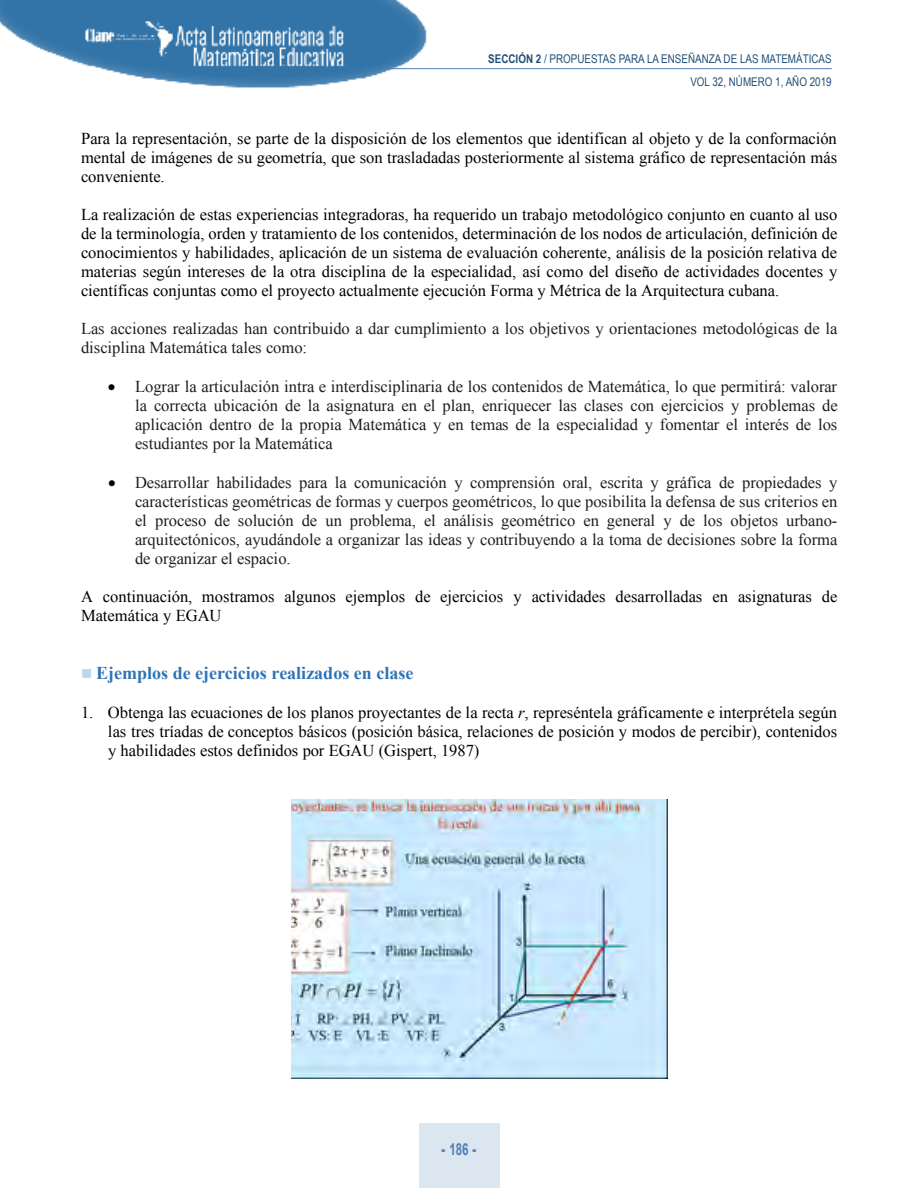
<style>
.page{position:relative;width:918px;height:1188px;background:#fff}
.page>*{position:absolute;margin:0;border:0;box-sizing:border-box;transform-origin:0 0}
.t1{font:700 18px "Times New Roman";color:#2e74b5}
.t2{font:16.5px/18.9px "Times New Roman";color:#000;text-align:justify}
.t3{font:16.5px/19px "Times New Roman";color:#211d1e;text-align:justify}
.t4{font:700 16.5px "Arial";color:#4f80b4;scale:.7 1}
.t5{font:12px/23px "Arial Narrow";color:#214f77;text-align:right}
.s1{font-weight:700}
.s2{color:#000}
.s3{color:#bdd6ee}
.s4{font-style:italic}
.s5{font-weight:900}
</style>
<div class="page">
<img style="left:0;top:0;width:435px;height:88px">
<hr style="left:389px;top:68px;width:443px;height:1px;background:#4f80b4">
<div style="left:419px;top:1123px;width:80px;height:65px;background:#dce6f0"></div>
<img style="left:291px;top:800px;width:376px;height:279px">
<p class="t5" style="left:488px;top:47px;width:345px"><span class="s1">SECCIÓN 2</span> / PROPUESTAS PARA LA ENSEÑANZA DE LAS MATEMÁTICAS<br>VOL 32, NÚMERO 1, AÑO 2019</p>
<p class="t2" style="left:81px;top:129px;width:758px">Para la representación, se parte de la disposición de los elementos que identifican al objeto y de la conformación mental de imágenes de su geometría, que son trasladadas posteriormente al sistema gráfico de representación más conveniente.</p>
<p class="t2" style="left:81px;top:205px;width:758px">La realización de estas experiencias integradoras, ha requerido un trabajo metodológico conjunto en cuanto al uso de la terminología, orden y tratamiento de los contenidos, determinación de los nodos de articulación, definición de conocimientos y habilidades, aplicación de un sistema de evaluación coherente, análisis de la posición relativa de materias según intereses de la otra disciplina de la especialidad, así como del diseño de actividades docentes y científicas conjuntas como el proyecto actualmente ejecución Forma y Métrica de la Arquitectura cubana.</p>
<p class="t3" style="left:81px;top:319px;width:758px">Las acciones realizadas han contribuido a dar cumplimiento a los objetivos y orientaciones metodológicas de la disciplina Matemática tales como:</p>
<p class="t3" style="left:135px;top:377px;width:704px;text-indent:-27px"><span class="s2">•</span> Lograr la articulación intra e interdisciplinaria de los contenidos de Matemática, lo que permitirá: valorar la correcta ubicación de la asignatura en el plan, enriquecer las clases con ejercicios y problemas de aplicación dentro de la propia Matemática y en temas de la especialidad y fomentar el interés de los estudiantes por la Matemática</p>
<p class="t3" style="left:135px;top:473px;width:704px;text-indent:-27px"><span class="s2">•</span> Desarrollar habilidades para la comunicación y comprensión oral, escrita y gráfica de propiedades y características geométricas de formas y cuerpos geométricos, lo que posibilita la defensa de sus criterios en el proceso de solución de un problema, el análisis geométrico en general y de los objetos urbano&shy;arquitectónicos, ayudándole a organizar las ideas y contribuyendo a la toma de decisiones sobre la forma de organizar el espacio.</p>
<p class="t2" style="left:81px;top:587px;width:758px">A continuación, mostramos algunos ejemplos de ejercicios y actividades desarrolladas en asignaturas de<br>Matemática y EGAU</p>
<p class="t1" style="left:81px;top:663px;width:334px"><span class="s3">■</span> Ejemplos de ejercicios realizados en clase</p>
<p class="t2" style="left:108px;top:703px;width:731px;text-indent:-27px">1. Obtenga las ecuaciones de los planos proyectantes de la recta <span class="s4">r</span>, represéntela gráficamente e interprétela según las tres tríadas de conceptos básicos (posición básica, relaciones de posición y modos de percibir), contenidos y habilidades estos definidos por EGAU (Gispert, 1987)</p>
<p class="t4" style="left:442px;top:1140px;width:51px"><span class="s5">-</span> 186 <span class="s5">-</span></p>
</div>
